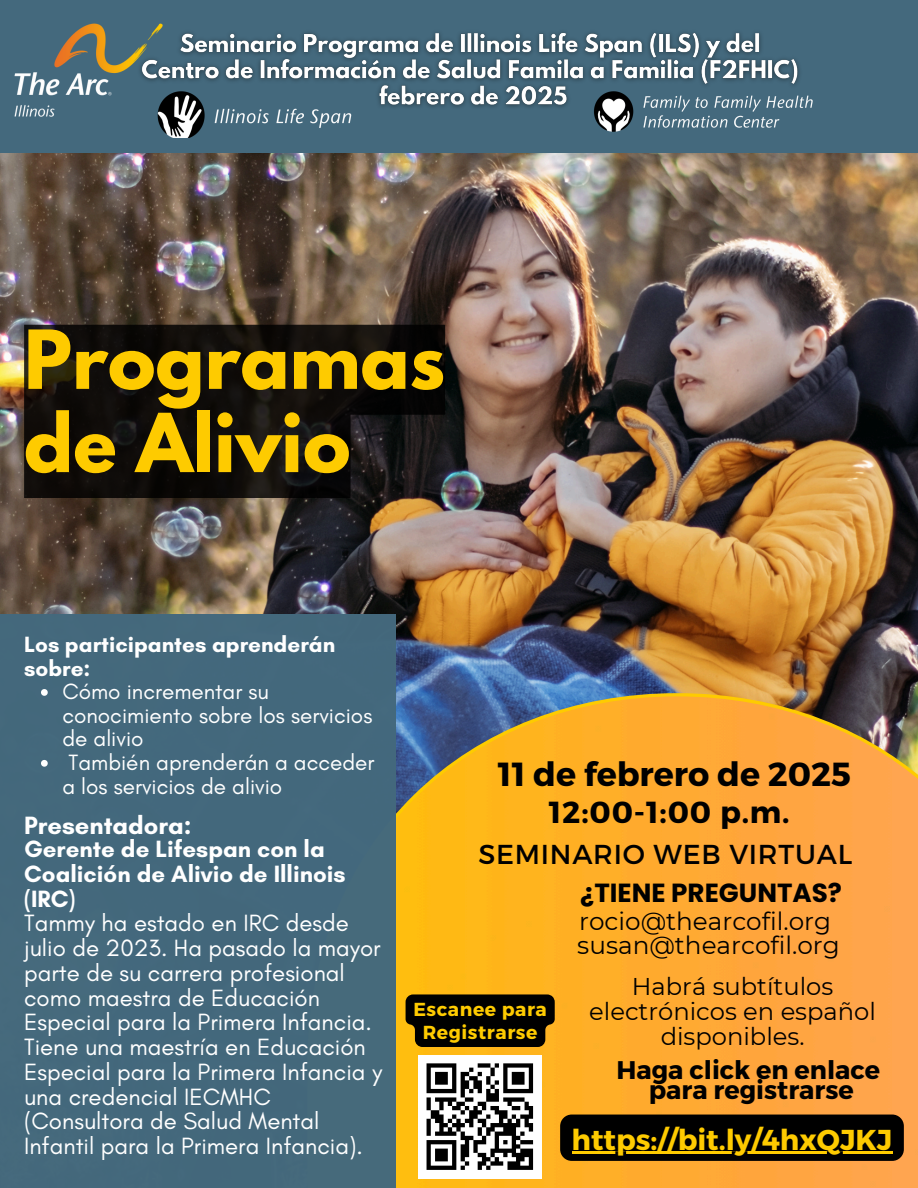
<style>
.page{position:relative;width:918px;height:1188px;background:#fff}
.page>*{position:absolute;margin:0;border:0;box-sizing:border-box;transform-origin:0 0}
.t1{font:700 72px/83.2px "League Spartan";color:#fecb00}
.t2{font:700 33.3px "Montserrat";color:#000}
.t3{font:700 30.45px "Montserrat";color:#000}
.t4{font:700 28.8px "Montserrat";color:#fecb00}
.t5{font:27.3px "Montserrat";letter-spacing:.03em;color:#000}
.t6{font:700 26.25px "Poppins";color:#000}
.t7{font:700 25.5px/20.2px "Montserrat";color:#000;text-align:center}
.t8{font:700 25.5px "Glacial Indifference";color:#fff}
.t9{font:24.75px "Montserrat";color:#000}
.t10{font:24.3px/24.8px "Montserrat";color:#000;text-align:center}
.t11{font:24px/24.8px "Glacial Indifference";color:#fff}
.t12{font:700 24px/24.8px "Glacial Indifference";color:#fff}
.t13{font:22.5px/23.7px "Glacial Indifference";color:#fff}
.t14{font:700 22.5px/23.7px "Glacial Indifference";color:#fff}
.t15{font:700 18.75px/22.5px "Montserrat";letter-spacing:.03em;color:#fecb00;text-align:center}
</style>
<div class="page">
<img style="left:0;top:153px;width:918px;height:540px">
<div style="left:0;top:0;width:918px;height:153px;background:#44697d"></div>
<img style="left:594px;top:95px;width:219px;height:37px">
<img style="left:183px;top:114px;width:169px;height:24px">
<svg style="left:395px;top:693px;width:523px;height:495px;background:#f1a636"></svg>
<div style="left:0;top:614px;width:395px;height:574px;background:#44697d"></div>
<div style="left:560px;top:1115px;width:344px;height:46px;background:#000;border-radius:12px"></div>
<hr style="left:572px;top:1152px;width:320px;height:2px;background:#fecb00">
<img style="left:14px;top:23px;width:169px;height:115px">
<svg style="left:24px;top:325px;width:421px;height:173px;background:#110e0c"></svg>
<div style="left:418px;top:1055px;width:124px;height:123px;background:#fff"></div>
<svg style="left:427px;top:1063px;width:106px;height:107px"></svg>
<svg style="left:508px;top:1166px;width:25px;height:4px"></svg>
<svg style="left:41px;top:689px;width:7px;height:7px"></svg>
<svg style="left:41px;top:760px;width:7px;height:7px"></svg>
<img style="left:133px;top:24px;width:675px;height:90px">
<svg style="left:406px;top:994px;width:149px;height:53px;background:#110c01"></svg>
<p class="t1" style="left:24px;top:327px;width:423px">Programas de Alivio</p>
<p class="t14" style="left:24px;top:632px;width:313px">Los participantes aprenderán sobre:</p>
<p class="t13" style="left:62px;top:679px;width:312px">Cómo incrementar su conocimiento sobre los servicios de alivio</p>
<p class="t13" style="left:62px;top:750px;width:314px">También aprenderán a acceder a los servicios de alivio</p>
<p class="t2" style="left:498px;top:752px;width:355px">11 de febrero de 2025</p>
<p class="t8" style="left:24px;top:809px;width:169px">Presentadora:</p>
<h1 class="t12" style="left:24px;top:836px;width:323px">Gerente de Lifespan con la<br>Coalición de Alivio de Illinois (IRC)</h1>
<p class="t11" style="left:24px;top:911px;width:360px">Tammy ha estado en IRC desde julio de 2023. Ha pasado la mayor parte de su carrera profesional como maestra de Educación<br>Especial para la Primera Infancia.<br>Tiene una maestría en Educación<br>Especial para la Primera Infancia y una credencial IECMHC (Consultora de Salud Mental<br>Infantil para la Primera Infancia).</p>
<p class="t3" style="left:549px;top:792px;width:242px">12:00-1:00 p.m.</p>
<h4 class="t5" style="left:478px;top:837px;width:375px">SEMINARIO WEB VIRTUAL</h4>
<h3 class="t6" style="left:580px;top:874px;width:263px">¿TIENE PREGUNTAS?</h3>
<p class="t15" style="left:413px;top:997px;width:135px">Escanee para<br>Registrarse</p>
<h2 class="t9" style="left:579px;top:906px;width:253px">rocio@thearcofil.org</h2>
<h2 class="t9" style="left:577px;top:930px;width:264px">susan@thearcofil.org</h2>
<p class="t10" style="left:589px;top:974px;width:288px">Habrá subtítulos electrónicos en español disponibles.</p>
<p class="t7" style="left:616px;top:1058px;width:265px">Haga click en enlace para registrarse</p>
<p class="t4" style="left:572px;top:1121px;width:322px">https://bit.ly/4hxQJKJ</p>
</div>
